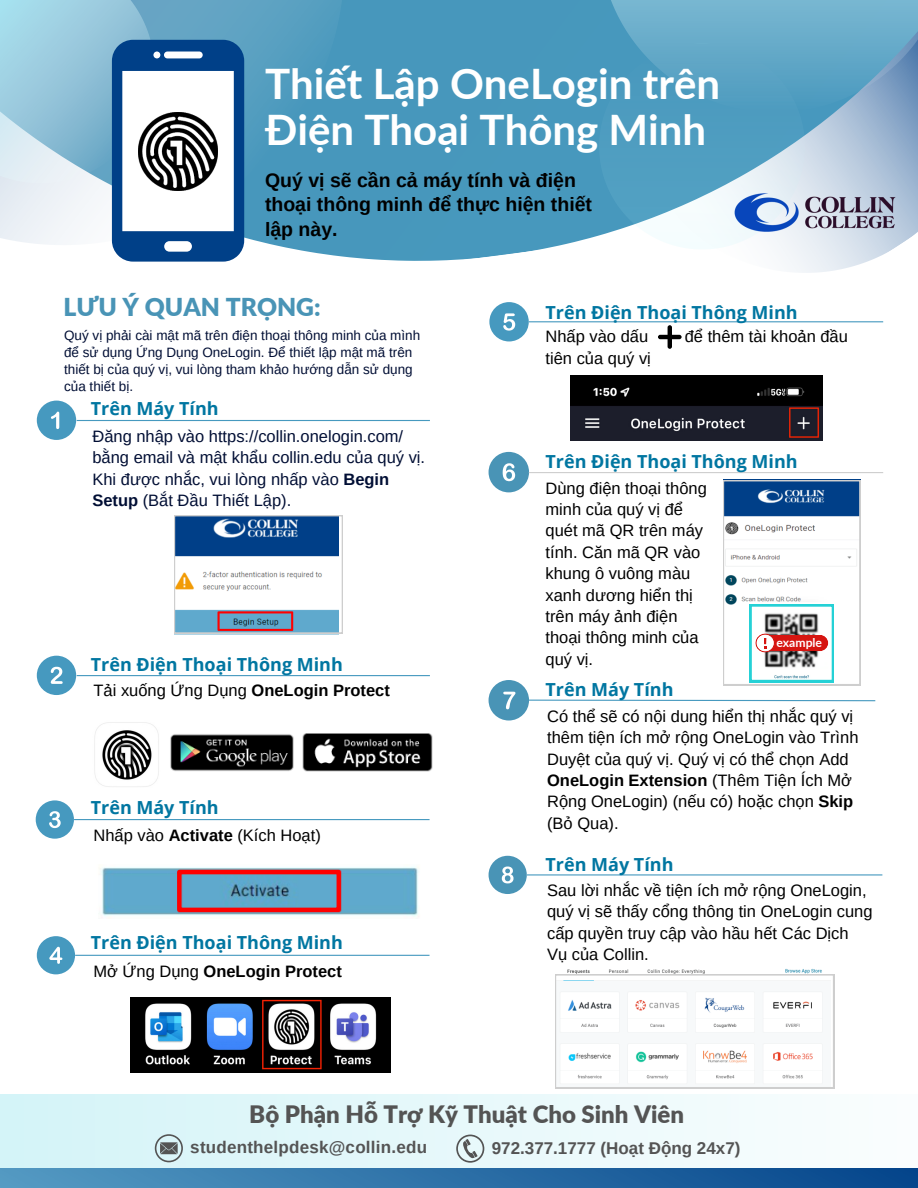
<style>
.page{position:relative;width:918px;height:1188px;background:#fff}
.page>*{position:absolute;margin:0;border:0;box-sizing:border-box;transform-origin:0 0}
.t1{font:700 42px/46.2px "Lato";color:#fff}
.t2{font:900 24.6px "Lato";color:#4994b6}
.t3{font:900 24px "Lato";color:#545454}
.t4{font:700 19.5px/24.8px "Arimo";color:#000}
.t5{font:700 18px "Open Sans";color:#0076a1}
.t6{font:700 16.95px "Arimo";letter-spacing:.015em;color:#545454}
.t7{font:16.5px/21.3px "Arimo";color:#000}
.t8{font:16.5px/21.3px "Arimo";color:#000e34}
.t9{font:700 16.5px "Arimo";color:#000}
.t10{font:13.5px/16.8px "Arimo";color:#000e34}
.t11{font:700 12.15px "Lato";color:#fff}
.s1{font-weight:700}
.s2{font-weight:400}
</style>
<div class="page">
<svg style="left:457px;top:0;width:436px;height:340px"></svg>
<svg style="left:0;top:0;width:457px;height:261px;background:#58a0c2"></svg>
<svg style="left:0;top:0;width:201px;height:230px;background:#a9cfe0"></svg>
<div style="left:0;top:1094px;width:918px;height:94px;background:linear-gradient(to right,#d3f3f7,#fafdfe)"></div>
<div style="left:0;top:1168px;width:918px;height:20px;background:linear-gradient(to right,#549ac3,#04458b)"></div>
<svg style="left:599px;top:0;width:319px;height:249px;background:#79b1cd"></svg>
<img style="left:732px;top:188px;width:166px;height:49px">
<div style="left:36px;top:800px;width:38px;height:39px;background:#4699bf;border-radius:50%"></div>
<svg style="left:49px;top:811px;width:12px;height:17px"></svg>
<img style="left:94px;top:722px;width:65px;height:65px">
<div style="left:37px;top:936px;width:38px;height:38px;background:#4699bf;border-radius:50%"></div>
<svg style="left:49px;top:947px;width:13px;height:17px"></svg>
<div style="left:489px;top:302px;width:40px;height:39px;background:#4699bf;border-radius:50%"></div>
<svg style="left:503px;top:313px;width:12px;height:18px"></svg>
<div style="left:489px;top:452px;width:40px;height:40px;background:#4994b6;border-radius:50%"></div>
<svg style="left:503px;top:463px;width:12px;height:18px"></svg>
<div style="left:489px;top:680px;width:40px;height:41px;background:#4994b6;border-radius:50%"></div>
<svg style="left:503px;top:692px;width:12px;height:17px"></svg>
<img style="left:100px;top:867px;width:319px;height:50px">
<img style="left:131px;top:997px;width:260px;height:76px">
<div style="left:37px;top:401px;width:39px;height:39px;background:#4699bf;border-radius:50%"></div>
<svg style="left:51px;top:412px;width:8px;height:17px"></svg>
<hr style="left:77px;top:420px;width:353px;height:1px;background:#4699bf">
<hr style="left:529px;top:321px;width:354px;height:1px;background:#4699bf">
<hr style="left:529px;top:472px;width:354px;height:1px;background:#cecece">
<svg style="left:529px;top:699px;width:347px;height:3px"></svg>
<hr style="left:527px;top:874px;width:355px;height:2px;background:#4699bf">
<hr style="left:77px;top:675px;width:353px;height:1px;background:#4699bf">
<hr style="left:74px;top:819px;width:356px;height:1px;background:#4699bf">
<hr style="left:75px;top:955px;width:355px;height:1px;background:#4699bf">
<img style="left:571px;top:375px;width:252px;height:65px">
<svg style="left:658px;top:325px;width:24px;height:24px"></svg>
<img style="left:170px;top:733px;width:263px;height:39px">
<img style="left:567px;top:968px;width:255px;height:6px">
<svg style="left:555px;top:974px;width:279px;height:114px"></svg>
<svg style="left:174px;top:515px;width:169px;height:118px"></svg>
<svg style="left:155px;top:1134px;width:28px;height:28px"></svg>
<svg style="left:456px;top:1135px;width:28px;height:28px"></svg>
<svg style="left:112px;top:40px;width:132px;height:222px"></svg>
<svg style="left:723px;top:480px;width:137px;height:205px"></svg>
<div style="left:37px;top:656px;width:39px;height:39px;background:#4699bf;border-radius:50%"></div>
<svg style="left:51px;top:667px;width:12px;height:17px"></svg>
<div style="left:489px;top:856px;width:38px;height:38px;background:#4994b6;border-radius:50%"></div>
<svg style="left:502px;top:867px;width:12px;height:16px"></svg>
<h1 class="t1" style="left:265px;top:59px;width:457px">Thiết Lập OneLogin trên<br>Điện Thoại Thông Minh</h1>
<p class="t4" style="left:265px;top:167px;width:329px">Quý vị sẽ cần cả máy tính và điện thoại thông minh để thực hiện thiết lập này.</p>
<h2 class="t2" style="left:63px;top:292px;width:259px">LƯU Ý QUAN TRỌNG:</h2>
<p class="t10" style="left:64px;top:327px;width:358px">Quý vị phải cài mật mã trên điện thoại thông minh của mình để sử dụng Ứng Dụng OneLogin. Để thiết lập mật mã trên thiết bị của quý vị, vui lòng tham khảo hướng dẫn sử dụng của thiết bị.</p>
<p class="t5" style="left:91px;top:396px;width:129px">Trên Máy Tính</p>
<p class="t8" style="left:92px;top:425px;width:334px">Đăng nhập vào https://collin.onelogin.com/ bằng email và mật khẩu collin.edu của quý vị.<br>Khi được nhắc, vui lòng nhấp vào <span class="s1">Begin Setup</span> (Bắt Đầu Thiết Lập).</p>
<p class="t5" style="left:91px;top:652px;width:254px">Trên Điện Thoại Thông Minh</p>
<p class="t7" style="left:94px;top:679px;width:298px">Tải xuống Ứng Dụng <span class="s1">OneLogin Protect</span></p>
<p class="t5" style="left:91px;top:795px;width:129px">Trên Máy Tính</p>
<p class="t7" style="left:94px;top:825px;width:229px">Nhấp vào <span class="s1">Activate</span> (Kích Hoạt)</p>
<p class="t5" style="left:91px;top:930px;width:254px">Trên Điện Thoại Thông Minh</p>
<p class="t9" style="left:93px;top:962px;width:250px"><span class="s2">Mở Ứng Dụng</span> OneLogin Protect</p>
<p class="t5" style="left:546px;top:300px;width:254px">Trên Điện Thoại Thông Minh</p>
<p class="t7" style="left:546px;top:326px;width:104px">Nhấp vào dấu</p>
<p class="t7" style="left:685px;top:326px;width:165px">để thêm tài khoản đầu</p>
<p class="t7" style="left:546px;top:347px;width:107px">tiên của quý vị</p>
<p class="t5" style="left:546px;top:449px;width:254px">Trên Điện Thoại Thông Minh</p>
<p class="t7" style="left:546px;top:477px;width:163px">Dùng điện thoại thông minh của quý vị để quét mã QR trên máy tính. Căn mã QR vào khung ô vuông màu xanh dương hiển thị trên máy ảnh điện thoại thông minh của quý vị.</p>
<p class="t5" style="left:546px;top:677px;width:129px">Trên Máy Tính</p>
<p class="t11" style="left:776px;top:635px;width:47px">example</p>
<p class="t7" style="left:547px;top:705px;width:313px">Có thể sẽ có nội dung hiển thị nhắc quý vị thêm tiện ích mở rộng OneLogin vào Trình<br>Duyệt của quý vị. Quý vị có thể chọn Add<br><span class="s1">OneLogin Extension</span> (Thêm Tiện Ích Mở<br>Rộng OneLogin) (nếu có) hoặc chọn <span class="s1">Skip </span>(Bỏ Qua).</p>
<p class="t5" style="left:546px;top:851px;width:129px">Trên Máy Tính</p>
<p class="t7" style="left:547px;top:880px;width:327px">Sau lời nhắc về tiện ích mở rộng OneLogin, quý vị sẽ thấy cổng thông tin OneLogin cung cấp quyền truy cập vào hầu hết Các Dịch Vụ của Collin.</p>
<h3 class="t3" style="left:249px;top:1099px;width:436px">Bộ Phận Hỗ Trợ Kỹ Thuật Cho Sinh Viên</h3>
<p class="t6" style="left:190px;top:1138px;width:238px">studenthelpdesk@collin.edu</p>
<p class="t6" style="left:492px;top:1138px;width:250px">972.377.1777 (Hoạt Động 24x7)</p>
</div>
